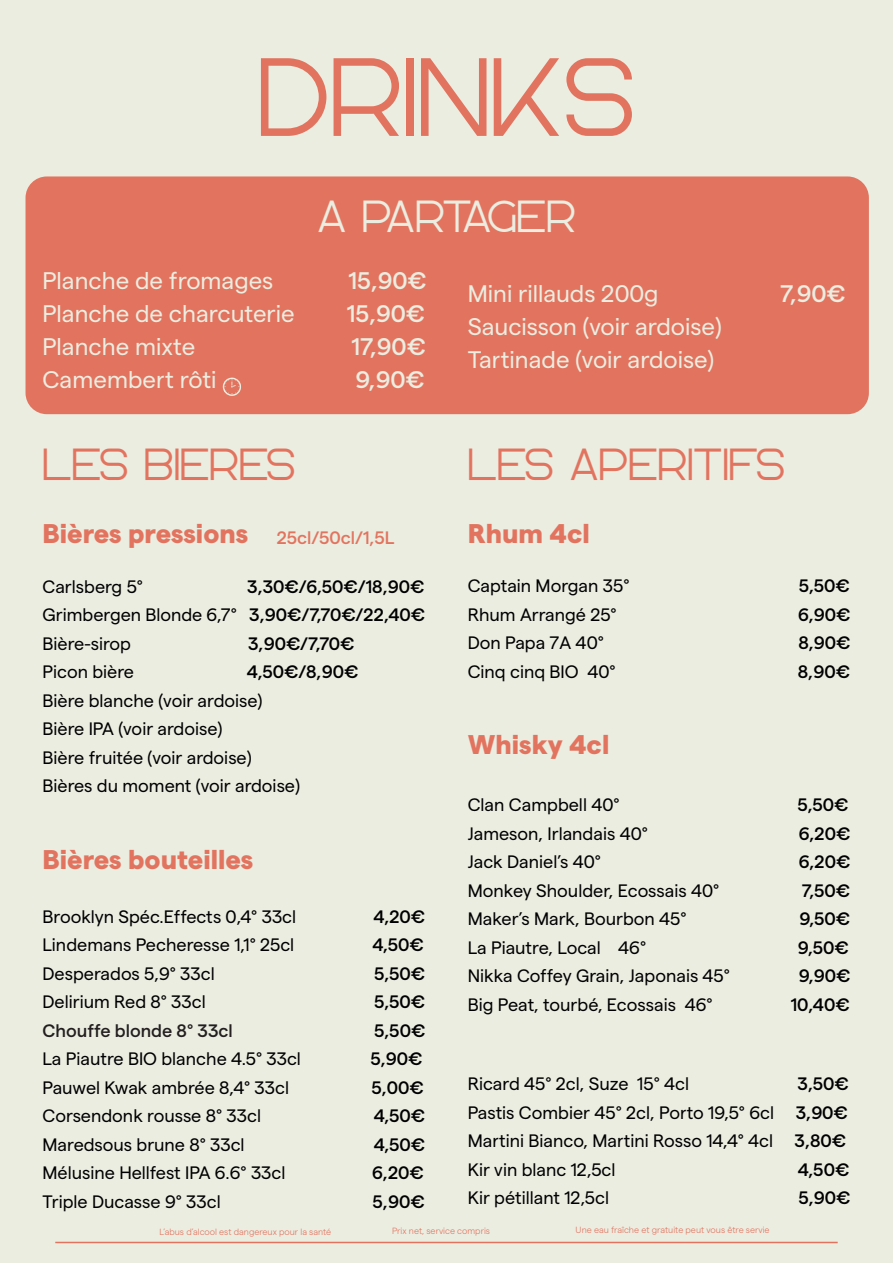
<style>
.page{position:relative;width:893px;height:1263px;background:#ebede1}
.page>*{position:absolute;margin:0;border:0;box-sizing:border-box;transform-origin:0 0}
.t1{font:111px "Kavo";color:#e2745f}
.t2{font:45px "Kavo";color:#e2745f}
.t3{font:45px "Kavo";letter-spacing:-.05em;color:#ebede1}
.t4{font:800 27px "Matter";color:#e2745f}
.t5{font:24px/33px "Matter";color:#ebede1}
.t6{font:500 24px "Matter";color:#ebede1}
.t7{font:18px/28.5px "Matter";color:#000001}
.t8{font:500 18px/28.5px "Matter";color:#000001;text-align:justify}
.t9{font:500 18px "Matter";color:#231f20}
.t10{font:500 18px "Matter";color:#e2745f}
.t11{font:300 9px "Matter";color:#e2745f}
.s1{font-weight:400}
.s2{font-weight:500}
</style>
<div class="page">
<div style="left:26px;top:176px;width:843px;height:238px;background:#e2745f;border-radius:21px"></div>
<hr style="left:55px;top:1242px;width:783px;height:1px;background:#e2745f">
<svg style="left:223px;top:377px;width:18px;height:19px"></svg>
<h1 class="t1" style="left:257px;top:33px;width:380px">DRINKS</h1>
<h2 class="t3" style="left:317px;top:190px;width:260px">A PARTAGER</h2>
<h3 class="t5" style="left:43px;top:262px;width:232px">Planche de fromages</h3>
<h3 class="t6" style="left:348px;top:263px;width:80px">15,90€</h3>
<h3 class="t5" style="left:43px;top:295px;width:254px">Planche de charcuterie</h3>
<h3 class="t6" style="left:347px;top:296px;width:80px">15,90€</h3>
<h3 class="t5" style="left:43px;top:328px;width:154px">Planche mixte</h3>
<h3 class="t6" style="left:351px;top:329px;width:76px">17,90€</h3>
<h3 class="t5" style="left:43px;top:361px;width:176px">Camembert rôti</h3>
<h3 class="t6" style="left:355px;top:362px;width:70px">9,90€</h3>
<h2 class="t2" style="left:43px;top:438px;width:255px">LES BIERES</h2>
<h3 class="t5" style="left:468px;top:275px;width:192px">Mini rillauds 200g</h3>
<h3 class="t6" style="left:780px;top:276px;width:67px">7,90€</h3>
<h3 class="t5" style="left:468px;top:308px;width:255px">Saucisson (voir ardoise)<br>Tartinade (voir ardoise)</h3>
<h2 class="t2" style="left:468px;top:438px;width:319px">LES APERITIFS</h2>
<h3 class="t4" style="left:468px;top:513px;width:124px">Rhum 4cl</h3>
<p class="t7" style="left:468px;top:570px;width:163px">Captain Morgan 35°</p>
<p class="t8" style="left:799px;top:570px;width:53px">5,50€</p>
<p class="t7" style="left:468px;top:598px;width:151px">Rhum Arrangé 25°</p>
<p class="t8" style="left:798px;top:598px;width:54px">6,90€</p>
<p class="t7" style="left:468px;top:627px;width:138px">Don Papa 7A 40°</p>
<p class="t8" style="left:798px;top:627px;width:54px">8,90€</p>
<p class="t7" style="left:468px;top:655px;width:149px">Cinq cinq BIO 40°</p>
<p class="t8" style="left:798px;top:655px;width:54px">8,90€</p>
<h3 class="t4" style="left:43px;top:513px;width:207px">Bières pressions</h3>
<p class="t7" style="left:43px;top:571px;width:102px">Carlsberg 5°</p>
<p class="t10" style="left:277px;top:524px;width:119px">25cl/50cl/1,5L</p>
<p class="t8" style="left:43px;top:571px;width:384px;text-indent:205px">3,30€/6,50€/18,90€ <span class="s1">Grimbergen Blonde 6,7°</span> 3,90€/7,70€/22,40€ <span class="s1">Bière-sirop</span></p>
<p class="t8" style="left:248px;top:628px;width:108px">3,90€/7,70€</p>
<p class="t7" style="left:43px;top:656px;width:93px">Picon bière</p>
<p class="t8" style="left:247px;top:656px;width:113px">4,50€/8,90€</p>
<p class="t7" style="left:43px;top:685px;width:259px">Bière blanche (voir ardoise)<br>Bière IPA (voir ardoise)<br>Bière fruitée (voir ardoise)<br>Bières du moment (voir ardoise)</p>
<h3 class="t4" style="left:468px;top:724px;width:143px">Whisky 4cl</h3>
<p class="t7" style="left:468px;top:789px;width:153px">Clan Campbell 40°</p>
<p class="t8" style="left:797px;top:789px;width:53px">5,50€</p>
<p class="t7" style="left:468px;top:817px;width:182px">Jameson, Irlandais 40°</p>
<p class="t8" style="left:799px;top:817px;width:53px">6,20€</p>
<p class="t7" style="left:468px;top:846px;width:135px">Jack Daniel’s 40°</p>
<p class="t8" style="left:799px;top:846px;width:53px">6,20€</p>
<p class="t7" style="left:468px;top:874px;width:253px">Monkey Shoulder, Ecossais 40°</p>
<p class="t8" style="left:802px;top:874px;width:50px">7,50€</p>
<p class="t7" style="left:468px;top:903px;width:220px">Maker’s Mark, Bourbon 45°</p>
<p class="t8" style="left:799px;top:903px;width:52px">9,50€</p>
<p class="t7" style="left:468px;top:931px;width:180px">La Piautre, Local 46°</p>
<p class="t8" style="left:798px;top:931px;width:52px">9,50€</p>
<p class="t7" style="left:468px;top:960px;width:264px">Nikka Coffey Grain, Japonais 45°</p>
<p class="t8" style="left:799px;top:960px;width:53px">9,90€</p>
<p class="t7" style="left:468px;top:988px;width:246px">Big Peat, tourbé, Ecossais 46°</p>
<p class="t8" style="left:791px;top:988px;width:61px">10,40€</p>
<h3 class="t4" style="left:43px;top:839px;width:212px">Bières bouteilles</h3>
<p class="t7" style="left:43px;top:901px;width:255px">Brooklyn Spéc.Effects 0,4° 33cl</p>
<p class="t8" style="left:373px;top:901px;width:53px">4,20€</p>
<p class="t7" style="left:43px;top:929px;width:253px">Lindemans Pecheresse 1,1° 25cl</p>
<p class="t8" style="left:372px;top:929px;width:53px">4,50€</p>
<p class="t7" style="left:43px;top:958px;width:174px">Desperados 5,9° 33cl</p>
<p class="t8" style="left:374px;top:958px;width:53px">5,50€</p>
<p class="t7" style="left:43px;top:986px;width:165px">Delirium Red 8° 33cl</p>
<p class="t8" style="left:374px;top:986px;width:53px">5,50€</p>
<p class="t9" style="left:43px;top:1017px;width:192px">Chouffe blonde 8° 33cl</p>
<p class="t8" style="left:374px;top:1015px;width:53px">5,50€</p>
<p class="t7" style="left:43px;top:1043px;width:260px">La Piautre BIO blanche 4.5° 33cl</p>
<p class="t8" style="left:370px;top:1043px;width:54px">5,90€</p>
<p class="t7" style="left:43px;top:1072px;width:248px">Pauwel Kwak ambrée 8,4° 33cl</p>
<p class="t8" style="left:371px;top:1072px;width:54px">5,00€</p>
<p class="t7" style="left:43px;top:1100px;width:220px">Corsendonk rousse 8° 33cl</p>
<p class="t8" style="left:374px;top:1100px;width:53px">4,50€</p>
<p class="t7" style="left:43px;top:1129px;width:204px">Maredsous brune 8° 33cl</p>
<p class="t8" style="left:374px;top:1129px;width:53px">4,50€</p>
<p class="t7" style="left:43px;top:1157px;width:244px">Mélusine Hellfest IPA 6.6° 33cl</p>
<p class="t8" style="left:372px;top:1157px;width:53px">6,20€</p>
<p class="t7" style="left:43px;top:1186px;width:180px">Triple Ducasse 9° 33cl</p>
<p class="t8" style="left:373px;top:1186px;width:54px">5,90€</p>
<p class="t7" style="left:468px;top:1068px;width:223px">Ricard 45° 2cl, Suze 15° 4cl</p>
<p class="t7" style="left:468px;top:1068px;width:382px;text-indent:330px"><span class="s2">3,50€<br></span>Pastis Combier 45° 2cl, Porto 19,5° 6cl <span class="s2">3,90€<br></span>Martini Bianco, Martini Rosso 14,4° 4cl <span class="s2">3,80€<br></span>Kir vin blanc 12,5cl</p>
<p class="t8" style="left:798px;top:1153px;width:53px">4,50€</p>
<p class="t7" style="left:468px;top:1182px;width:143px">Kir pétillant 12,5cl</p>
<p class="t8" style="left:798px;top:1182px;width:54px">5,90€</p>
<p class="t11" style="left:392px;top:1224px;width:99px">Prix net, service compris</p>
<p class="t11" style="left:159px;top:1225px;width:173px">L’abus d’alcool est dangereux pour la santé</p>
<p class="t11" style="left:576px;top:1223px;width:196px">Une eau fraîche et gratuite peut vous être servie</p>
</div>
